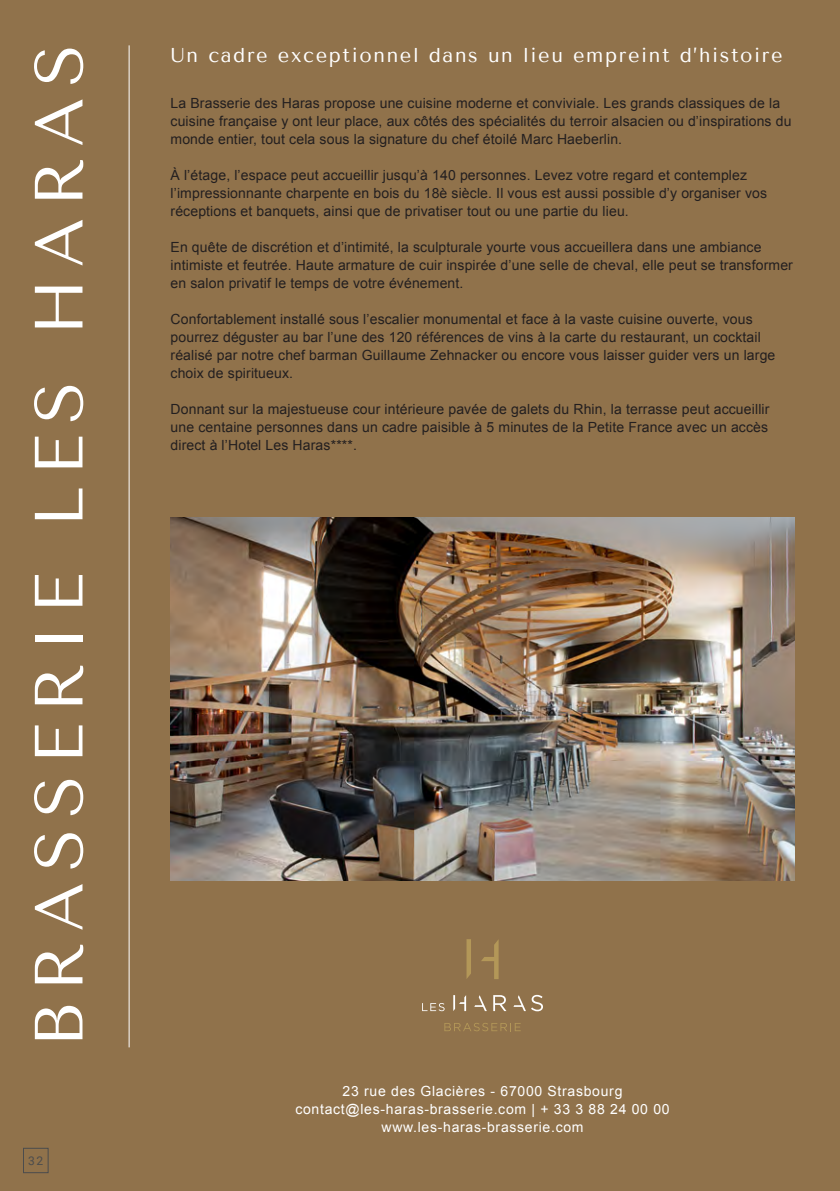
<style>
.page{position:relative;width:840px;height:1191px;background:#fff}
.page>*{position:absolute;margin:0;border:0;box-sizing:border-box;transform-origin:0 0}
.t1{font:68px "Tenor Sans";letter-spacing:.16em;color:#fff}
.t2{font:20px "Tenor Sans";letter-spacing:.08em;color:#fff}
.t3{font:14px/18px "Arial";letter-spacing:.01em;color:#231f20}
.t4{font:14px/18px "Arial";letter-spacing:.05em;color:#fff;text-align:center}
.t5{font:12px "Roboto";color:#4b4c4d}
</style>
<div class="page">
<div style="left:0;top:0;width:839px;height:1191px;background:#90724b"></div>
<div style="left:23px;top:1147px;width:25px;height:26px;border:1px solid #4b4c4d"></div>
<hr style="left:129px;top:45px;width:1px;height:1002px;background:#fff">
<img style="left:170px;top:517px;width:624px;height:363px">
<svg style="left:422px;top:1003px;width:22px;height:8px"></svg>
<svg style="left:493px;top:995px;width:13px;height:16px"></svg>
<svg style="left:474px;top:995px;width:12px;height:16px"></svg>
<svg style="left:513px;top:995px;width:29px;height:16px"></svg>
<svg style="left:453px;top:995px;width:13px;height:16px"></svg>
<svg style="left:466px;top:939px;width:5px;height:40px"></svg>
<svg style="left:481px;top:940px;width:17px;height:39px"></svg>
<svg style="left:444px;top:1023px;width:76px;height:8px"></svg>
<h1 class="t1" style="left:20px;top:1047px;width:1005px;rotate:-90deg">BRASSERIE LES HARAS</h1>
<h2 class="t2" style="left:170px;top:44px;width:613px">Un cadre exceptionnel dans un lieu empreint d’histoire</h2>
<p class="t3" style="left:170px;top:94px;width:622px">La Brasserie des Haras propose une cuisine moderne et conviviale. Les grands classiques de la cuisine française y ont leur place, aux côtés des spécialités du terroir alsacien ou d’inspirations du monde entier, tout cela sous la signature du chef étoilé Marc Haeberlin.</p>
<p class="t3" style="left:170px;top:166px;width:597px">À l’étage, l’espace peut accueillir jusqu’à 140 personnes. Levez votre regard et contemplez l’impressionnante charpente en bois du 18è siècle. Il vous est aussi possible d’y organiser vos réceptions et banquets, ainsi que de privatiser tout ou une partie du lieu.</p>
<p class="t3" style="left:170px;top:238px;width:623px">En quête de discrétion et d’intimité, la sculpturale yourte vous accueillera dans une ambiance intimiste et feutrée. Haute armature de cuir inspirée d’une selle de cheval, elle peut se transformer en salon privatif le temps de votre événement.</p>
<p class="t3" style="left:170px;top:310px;width:606px">Confortablement installé sous l’escalier monumental et face à la vaste cuisine ouverte, vous pourrez déguster au bar l’une des 120 références de vins à la carte du restaurant, un cocktail réalisé par notre chef barman Guillaume Zehnacker ou encore vous laisser guider vers un large choix de spiritueux.</p>
<p class="t3" style="left:170px;top:400px;width:600px;text-align:justify">Donnant sur la majestueuse cour intérieure pavée de galets du Rhin, la terrasse peut accueillir une centaine personnes dans un cadre paisible à 5 minutes de la Petite France avec un accès direct à l’Hotel Les Haras****.</p>
<p class="t5" style="left:28px;top:1152px;width:17px">32</p>
<p class="t4" style="left:295px;top:1082px;width:375px">23 rue des Glacières - 67000 Strasbourg contact@les-haras-brasserie.com | + 33 3 88 24 00 00 www.les-haras-brasserie.com</p>
</div>
